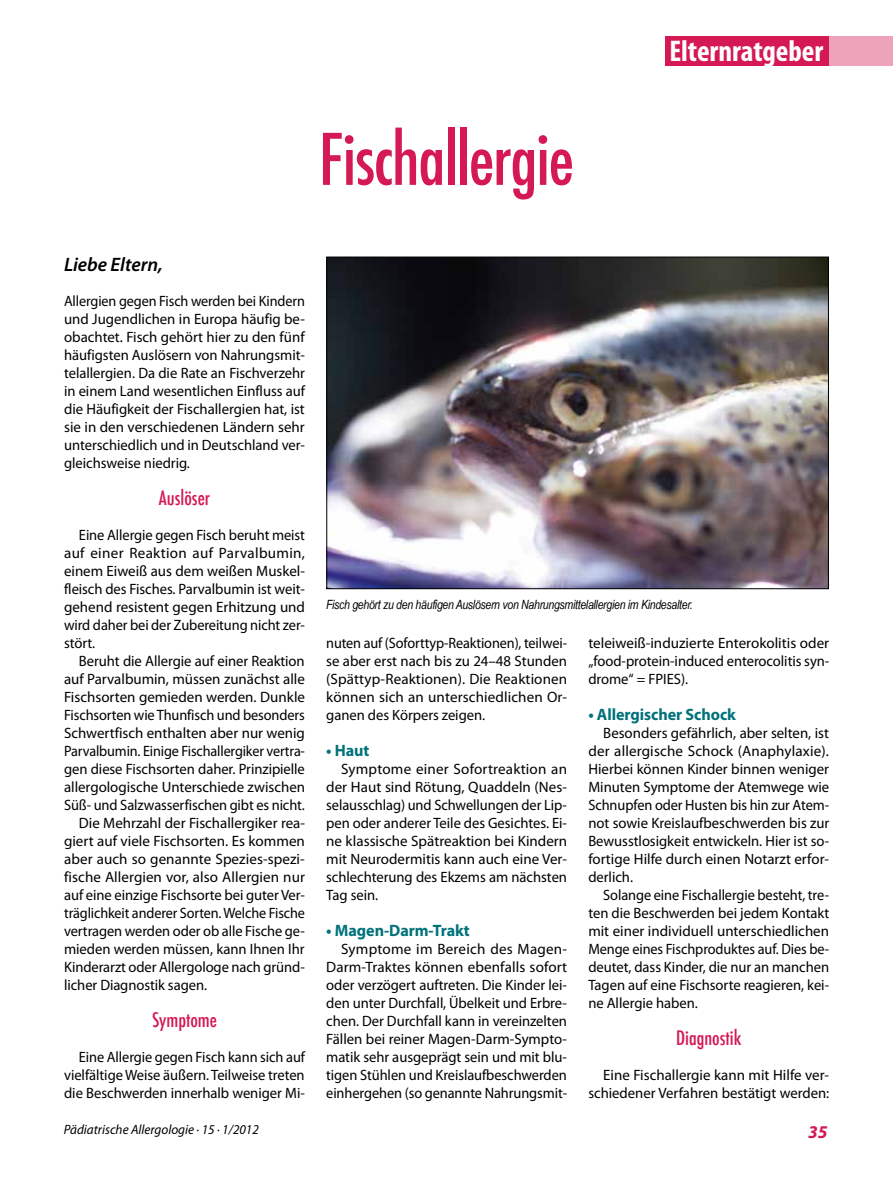
<style>
.page{position:relative;width:893px;height:1191px;background:#fff}
.page>*{position:absolute;margin:0;border:0;box-sizing:border-box;transform-origin:0 0}
.t1{font:500 condensed 69px "Futura";letter-spacing:-.02em;color:#d51954}
.t2{font:700 condensed 30px "Myriad Pro";color:#fff}
.t3{font:500 condensed 19.5px "Futura";color:#d51954}
.t4{font:italic 600 19.5px "Myriad Pro";letter-spacing:-.005em;color:#000}
.t5{font:italic 700 18px "Myriad Pro";color:#d51954}
.t6{font:700 16.5px "Myriad Pro";letter-spacing:-.005em;color:#00727a}
.t7{font:15px/18px "Myriad Pro";letter-spacing:-.005em;color:#000;text-align:justify}
.t8{font:15px/18px "Myriad Pro";letter-spacing:-.005em;color:#000;text-align:justify;scale:.95 1}
.t9{font:15px/18px "Myriad Pro";letter-spacing:-.005em;color:#000;text-align:justify;scale:.96 1}
.t10{font:italic 13.5px "Myriad Pro";color:#000}
.t11{font:italic 12.75px "Arial Narrow";letter-spacing:-.02em;color:#000}
</style>
<div class="page">
<div style="left:665px;top:36px;width:228px;height:29px;background:#d51954"></div>
<div style="left:829px;top:36px;width:64px;height:30px;background:#eea3ba"></div>
<img style="left:328px;top:259px;width:499px;height:328px">
<h2 class="t2" style="left:669px;top:32px;width:155px">Elternratgeber</h2>
<h1 class="t1" style="left:319px;top:115px;width:257px">Fischallergie</h1>
<h3 class="t4" style="left:64px;top:252px;width:100px">Liebe Eltern,</h3>
<p class="t8" style="left:64px;top:292px;width:255px">Allergien gegen Fisch werden bei Kindern und Jugendlichen in Europa häufig be&shy;obachtet. Fisch gehört hier zu den fünf häufigsten Auslösern von Nahrungsmit&shy;telallergien. Da die Rate an Fischverzehr in einem Land wesentlichen Einfluss auf die Häufigkeit der Fischallergien hat, ist sie in den verschiedenen Ländern sehr unterschiedlich und in Deutschland ver&shy;gleichsweise niedrig.</p>
<h3 class="t3" style="left:159px;top:485px;width:53px">Auslöser</h3>
<p class="t7" style="left:64px;top:526px;width:242px;text-indent:15px">Eine Allergie gegen Fisch beruht meist auf einer Reaktion auf Parvalbumin, einem Eiweiß aus dem weißen Muskel&shy;fleisch des Fisches. Parvalbumin ist weit&shy;gehend resistent gegen Erhitzung und wird daher bei der Zubereitung nicht zer&shy;stört.</p>
<p class="t7" style="left:79px;top:652px;width:227px">Beruht die Allergie auf einer Reaktion</p>
<p class="t7" style="left:64px;top:670px;width:242px">auf Parvalbumin, müssen zunächst alle</p>
<p class="t7" style="left:64px;top:688px;width:242px">Fischsorten gemieden werden. Dunkle</p>
<p class="t9" style="left:64px;top:706px;width:252px">Fischsorten wie Thunfisch und besonders</p>
<p class="t7" style="left:64px;top:724px;width:242px">Schwertfisch enthalten aber nur wenig</p>
<p class="t8" style="left:64px;top:742px;width:255px">Parvalbumin. Einige Fischallergiker vertra-</p>
<p class="t7" style="left:64px;top:760px;width:242px">gen diese Fischsorten daher. Prinzipielle</p>
<p class="t7" style="left:64px;top:778px;width:243px">allergologische Unterschiede zwischen</p>
<p class="t9" style="left:64px;top:796px;width:252px">Süß- und Salzwasserfischen gibt es nicht.</p>
<p class="t7" style="left:79px;top:814px;width:227px">Die Mehrzahl der Fischallergiker rea-</p>
<p class="t7" style="left:64px;top:832px;width:242px">giert auf viele Fischsorten. Es kommen</p>
<p class="t7" style="left:64px;top:850px;width:242px">aber auch so genannte Spezies-spezi-</p>
<p class="t7" style="left:64px;top:868px;width:242px">fische Allergien vor, also Allergien nur</p>
<p class="t7" style="left:64px;top:886px;width:242px">auf eine einzige Fischsorte bei guter Ver-</p>
<p class="t8" style="left:64px;top:904px;width:255px">träglichkeit anderer Sorten. Welche Fische</p>
<p class="t7" style="left:64px;top:922px;width:242px">vertragen werden oder ob alle Fische ge-</p>
<p class="t7" style="left:64px;top:940px;width:242px">mieden werden müssen, kann Ihnen Ihr</p>
<p class="t7" style="left:64px;top:958px;width:242px">Kinderarzt oder Allergologe nach gründ-</p>
<p class="t7" style="left:64px;top:976px;width:145px">licher Diagnostik sagen.</p>
<h3 class="t3" style="left:152px;top:1007px;width:66px">Symptome</h3>
<p class="t9" style="left:64px;top:1048px;width:252px;text-indent:15px">Eine Allergie gegen Fisch kann sich auf vielfältige Weise äußern. Teilweise treten die Beschwerden innerhalb weniger Mi-</p>
<p class="t10" style="left:64px;top:1121px;width:197px">Pädiatrische Allergologie ∙ 15 ∙ 1/2012</p>
<p class="t11" style="left:326px;top:595px;width:368px">Fisch gehört zu den häufigen Auslösern von Nahrungsmittelallergien im Kindesalter.</p>
<p class="t8" style="left:326px;top:634px;width:255px">nuten auf (Soforttyp-Reaktionen), teilwei&shy;se aber erst nach bis zu 24–48 Stunden (Spättyp-Reaktionen). Die Reaktionen können sich an unterschiedlichen Or&shy;ganen des Körpers zeigen.</p>
<p class="t6" style="left:326px;top:740px;width:45px">• Haut</p>
<p class="t7" style="left:326px;top:760px;width:243px;text-indent:15px">Symptome einer Sofortreaktion an der Haut sind Rötung, Quaddeln (Nes&shy;selausschlag) und Schwellungen der Lip&shy;pen oder anderer Teile des Gesichtes. Ei&shy;ne klassische Spätreaktion bei Kindern mit Neurodermitis kann auch eine Ver&shy;schlechterung des Ekzems am nächsten Tag sein.</p>
<p class="t6" style="left:326px;top:920px;width:145px">• Magen-Darm-Trakt</p>
<p class="t7" style="left:326px;top:940px;width:243px;text-indent:15px">Symptome im Bereich des Magen-Darm-Traktes können ebenfalls sofort oder verzögert auftreten. Die Kinder lei&shy;den unter Durchfall, Übelkeit und Erbre&shy;chen. Der Durchfall kann in vereinzelten Fällen bei reiner Magen-Darm-Sympto&shy;matik sehr ausgeprägt sein und mit blu&shy;tigen Stühlen und Kreislaufbeschwerden einhergehen (so genannte Nahrungsmit-</p>
<p class="t7" style="left:588px;top:634px;width:242px">teleiweiß-induzierte Enterokolitis oder „food-protein-induced enterocolitis syn&shy;drome“ = FPIES).</p>
<p class="t6" style="left:588px;top:704px;width:149px">• Allergischer Schock</p>
<p class="t7" style="left:588px;top:724px;width:242px;text-indent:15px">Besonders gefährlich, aber selten, ist der allergische Schock (Anaphylaxie).<br>Hierbei können Kinder binnen weniger Minuten Symptome der Atemwege wie Schnupfen oder Husten bis hin zur Atem&shy;not sowie Kreislaufbeschwerden bis zur Bewusstlosigkeit entwickeln. Hier ist so&shy;fortige Hilfe durch einen Notarzt erfor&shy;derlich.</p>
<p class="t9" style="left:588px;top:886px;width:252px;text-indent:15px">Solange eine Fischallergie besteht, tre&shy;ten die Beschwerden bei jedem Kontakt mit einer individuell unterschiedlichen Menge eines Fischproduktes auf. Dies be&shy;deutet, dass Kinder, die nur an manchen Tagen auf eine Fischsorte reagieren, kei&shy;ne Allergie haben.</p>
<h3 class="t3" style="left:676px;top:1025px;width:67px">Diagnostik</h3>
<p class="t7" style="left:588px;top:1066px;width:242px;text-align:right">Eine Fischallergie kann mit Hilfe ver&shy;schiedener Verfahren bestätigt werden:</p>
<p class="t5" style="left:808px;top:1120px;width:21px">35</p>
</div>
